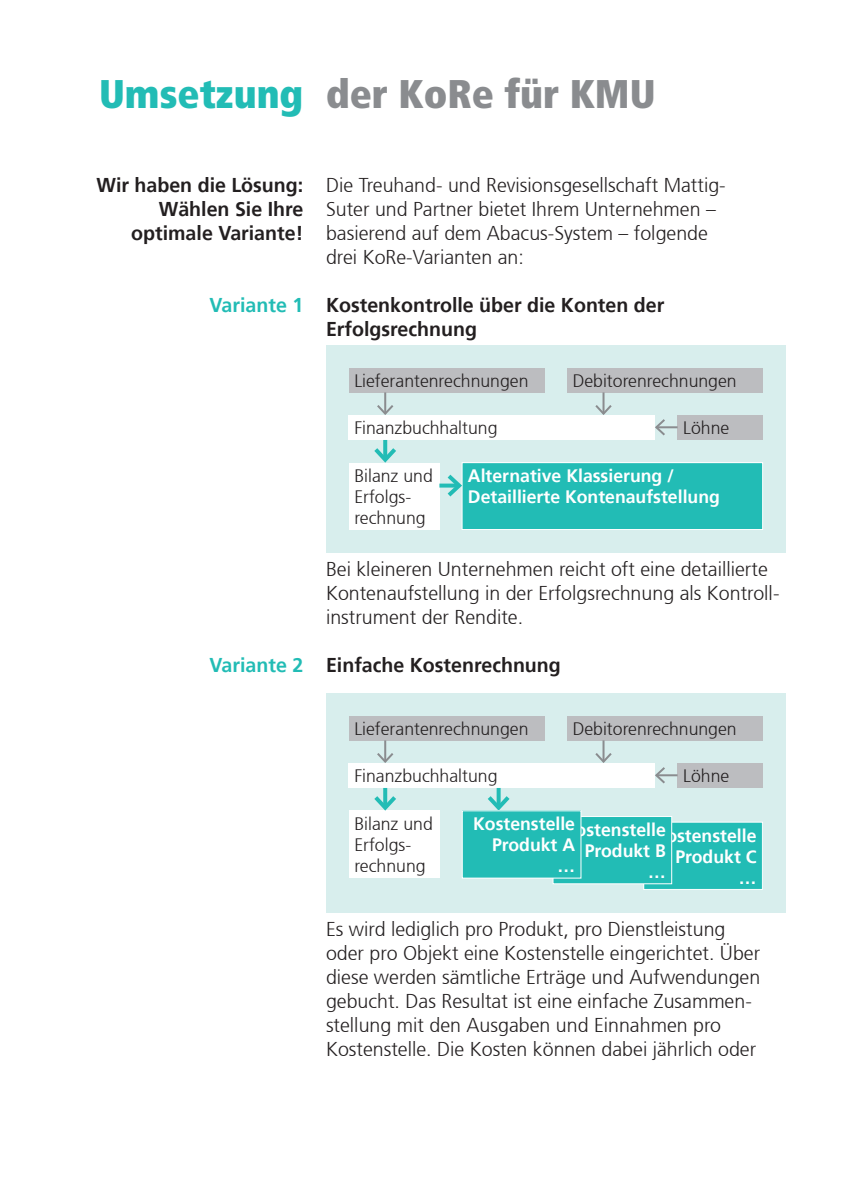
<style>
.page{position:relative;width:842px;height:1191px;background:#fff}
.page>*{position:absolute;margin:0;border:0;box-sizing:border-box;transform-origin:0 0}
.t1{font:900 condensed 40px "Frutiger";color:#8a8c8f}
.t2{font:300 20px/24px "Frutiger 45";color:#231f20}
.t3{font:700 20px/24px "Frutiger 65";color:#231f20}
.t4{font:700 20px "Frutiger 65";color:#22bcb5}
.t5{font:300 18px/21px "Frutiger 45";color:#231f20}
.t6{font:700 18px/21px "Frutiger 65";color:#fff;text-align:right}
.s1{color:#22bcb5}
</style>
<div class="page">
<div style="left:326px;top:345px;width:459px;height:207px;background:#d8eeed"></div>
<div style="left:349px;top:367px;width:195px;height:25px;background:#bcbdc0"></div>
<hr style="left:384px;top:392px;width:2px;height:22px;background:#8a8c8f">
<svg style="left:377px;top:403px;width:17px;height:12px"></svg>
<div style="left:567px;top:367px;width:196px;height:25px;background:#bcbdc0"></div>
<hr style="left:602px;top:392px;width:2px;height:22px;background:#8a8c8f">
<svg style="left:595px;top:403px;width:17px;height:12px"></svg>
<div style="left:349px;top:462px;width:90px;height:67px;background:#fff"></div>
<div style="left:462px;top:462px;width:301px;height:67px;background:#22bcb5"></div>
<div style="left:462px;top:462px;width:301px;height:68px;border:1px solid #fff"></div>
<svg style="left:439px;top:483px;width:4px;height:4px"></svg>
<svg style="left:443px;top:470px;width:21px;height:31px"></svg>
<div style="left:677px;top:415px;width:86px;height:25px;background:#bcbdc0"></div>
<div style="left:349px;top:415px;width:306px;height:25px;background:#fff"></div>
<svg style="left:383px;top:440px;width:4px;height:4px"></svg>
<svg style="left:370px;top:444px;width:30px;height:19px"></svg>
<hr style="left:656px;top:426px;width:21px;height:2px;background:#8a8c8f">
<svg style="left:655px;top:419px;width:12px;height:17px"></svg>
<div style="left:326px;top:693px;width:459px;height:219px;background:#d8eeed"></div>
<div style="left:349px;top:715px;width:195px;height:25px;background:#bcbdc0"></div>
<hr style="left:384px;top:740px;width:2px;height:21px;background:#8a8c8f">
<svg style="left:377px;top:751px;width:17px;height:12px"></svg>
<div style="left:567px;top:715px;width:196px;height:25px;background:#bcbdc0"></div>
<hr style="left:602px;top:740px;width:2px;height:21px;background:#8a8c8f">
<svg style="left:595px;top:751px;width:17px;height:12px"></svg>
<div style="left:349px;top:810px;width:90px;height:68px;background:#fff"></div>
<div style="left:644px;top:822px;width:118px;height:67px;background:#22bcb5"></div>
<div style="left:677px;top:763px;width:86px;height:25px;background:#bcbdc0"></div>
<div style="left:349px;top:763px;width:306px;height:25px;background:#fff"></div>
<svg style="left:383px;top:788px;width:4px;height:4px"></svg>
<svg style="left:374px;top:792px;width:22px;height:19px"></svg>
<svg style="left:497px;top:788px;width:4px;height:4px"></svg>
<svg style="left:487px;top:792px;width:23px;height:18px"></svg>
<hr style="left:656px;top:774px;width:21px;height:2px;background:#8a8c8f">
<svg style="left:655px;top:767px;width:12px;height:17px"></svg>
<div style="left:553px;top:816px;width:119px;height:67px;background:#22bcb5"></div>
<div style="left:553px;top:816px;width:119px;height:68px;border:1px solid #fff"></div>
<div style="left:462px;top:811px;width:119px;height:67px;background:#22bcb5"></div>
<h1 class="t1" style="left:99px;top:70px;width:558px"><span class="s1">Umsetzung</span> der KoRe für KMU</h1>
<p class="t3" style="left:96px;top:173px;width:208px;text-align:right">Wir haben die Lösung:<br>Wählen Sie Ihre optimale Variante!</p>
<p class="t4" style="left:210px;top:293px;width:95px">Variante 1</p>
<p class="t4" style="left:210px;top:653px;width:95px">Variante 2</p>
<p class="t2" style="left:326px;top:173px;width:401px">Die Treuhand- und Revisionsgesellschaft Mattig-Suter und Partner bietet Ihrem Unternehmen – basierend auf dem Abacus-System – folgende drei KoRe-Varianten an:</p>
<p class="t3" style="left:326px;top:293px;width:340px">Kostenkontrolle über die Konten der<br>Erfolgsrechnung</p>
<p class="t5" style="left:354px;top:370px;width:176px">Lieferantenrechnungen</p>
<p class="t5" style="left:573px;top:370px;width:166px">Debitorenrechnungen</p>
<p class="t5" style="left:354px;top:418px;width:145px">Finanzbuchhaltung</p>
<p class="t5" style="left:683px;top:418px;width:48px">Löhne</p>
<p class="t5" style="left:354px;top:465px;width:80px">Bilanz und<br>Erfolgs&shy;rechnung</p>
<p class="t6" style="left:468px;top:465px;width:253px;text-align:left">Alternative Klassierung /<br>Detaillierte Kontenaufstellung</p>
<p class="t2" style="left:326px;top:557px;width:453px">Bei kleineren Unternehmen reicht oft eine detaillierte<br>Kontenaufstellung in der Erfolgsrechnung als Kontroll&shy;instrument der Rendite.</p>
<p class="t3" style="left:326px;top:653px;width:236px">Einfache Kostenrechnung</p>
<p class="t5" style="left:354px;top:718px;width:176px">Lieferantenrechnungen</p>
<p class="t5" style="left:573px;top:718px;width:166px">Debitorenrechnungen</p>
<p class="t5" style="left:354px;top:766px;width:145px">Finanzbuchhaltung</p>
<p class="t5" style="left:683px;top:766px;width:48px">Löhne</p>
<p class="t6" style="left:564px;top:819px;width:103px">Kostenstelle<br>Produkt B …</p>
<p class="t5" style="left:354px;top:813px;width:80px">Bilanz und<br>Erfolgs&shy;rechnung</p>
<p class="t6" style="left:655px;top:825px;width:103px">Kostenstelle<br>Produkt C …</p>
<p class="t6" style="left:473px;top:813px;width:103px">Kostenstelle<br>Produkt A …</p>
<p class="t2" style="left:326px;top:917px;width:436px">Es wird lediglich pro Produkt, pro Dienstleistung oder pro Objekt eine Kostenstelle eingerichtet. Über diese werden sämtliche Erträge und Aufwendungen gebucht. Das Resultat ist eine einfache Zusammen&shy;stellung mit den Ausgaben und Einnahmen pro Kostenstelle. Die Kosten können dabei jährlich oder</p>
</div>
